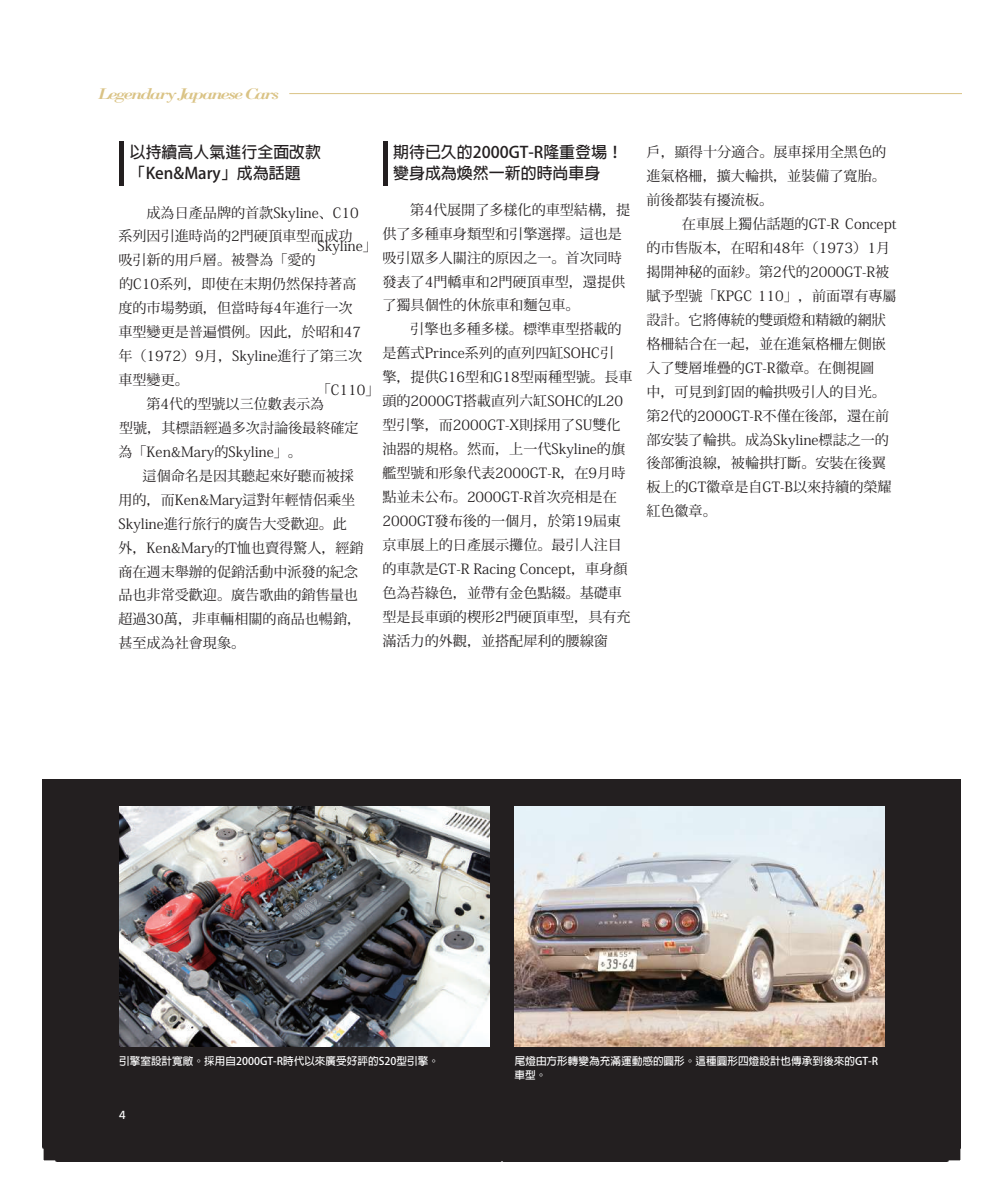
<style>
.page{position:relative;width:1004px;height:1204px;background:#fff}
.page>*{position:absolute;margin:0;border:0;box-sizing:border-box;transform-origin:0 0}
.t1{font:700 15.9px/20.7px "Adobe Fan Heiti Std";color:#231f20}
.t2{font:italic 15.9px "Bodoni Std";letter-spacing:-.1em;color:#dac385;scale:1.3 1}
.t3{font:14.1px/23.9px "Koz Min Pr 6 N";color:#231f20}
.t4{font:14.1px "Koz Min Pr 6 N";color:#221e1f}
.t5{font:11.7px "Frutiger";color:#fff}
.t6{font:700 10.65px/13.8px "Adobe Fan Heiti Std";color:#fff}
</style>
<div class="page">
<div style="left:43px;top:778px;width:918px;height:383px;background:#231f20"></div>
<hr style="left:119px;top:141px;width:4px;height:45px;background:#231f20">
<hr style="left:383px;top:141px;width:4px;height:45px;background:#231f20">
<img style="left:514px;top:806px;width:370px;height:240px">
<img style="left:119px;top:806px;width:370px;height:240px">
<hr style="left:289px;top:93px;width:672px;height:1px;background:#dac385">
<hr style="left:13px;top:1160px;width:42px;height:2px;background:#fff">
<hr style="left:948px;top:1160px;width:43px;height:2px;background:#fff">
<hr style="left:41px;top:1148px;width:3px;height:43px;background:#fff">
<hr style="left:960px;top:1148px;width:2px;height:43px;background:#fff">
<div style="left:490px;top:10px;width:23px;height:23px;border:2px solid #fff;border-radius:50%"></div>
<hr style="left:459px;top:20px;width:85px;height:2px;background:#fff">
<div style="left:490px;top:1170px;width:23px;height:24px;border:2px solid #fff;border-radius:50%"></div>
<hr style="left:501px;top:1161px;width:2px;height:42px;background:#fff">
<p class="t2" style="left:98px;top:84px;width:141px">Legendary Japanese Cars</p>
<p class="t1" style="left:130px;top:142px;width:193px">以持續高人氣進行全面改款「Ken&amp;Mary」成為話題</p>
<p class="t3" style="left:146px;top:201px;width:214px">成為日產品牌的首款Skyline、C10</p>
<p class="t3" style="left:118px;top:225px;width:236px">系列因引進時尚的2門硬頂車型而成功</p>
<p class="t3" style="left:118px;top:248px;width:199px">吸引新的用戶層。被譽為「愛的</p>
<p class="t3" style="left:119px;top:272px;width:239px">的C10系列，即使在末期仍然保持著高</p>
<p class="t3" style="left:118px;top:296px;width:236px">度的市場勢頭，但當時每4年進行一次</p>
<p class="t3" style="left:118px;top:320px;width:244px">車型變更是普遍慣例。因此，於昭和47</p>
<p class="t3" style="left:118px;top:344px;width:245px">年（1972）9月，Skyline進行了第三次</p>
<p class="t3" style="left:118px;top:368px;width:72px">車型變更。</p>
<p class="t3" style="left:146px;top:392px;width:179px">第4代的型號以三位數表示為</p>
<p class="t3" style="left:119px;top:416px;width:241px">型號，其標語經過多次討論後最終確定</p>
<p class="t3" style="left:118px;top:440px;width:185px">為「Ken&amp;Mary的Skyline」。</p>
<p class="t3" style="left:143px;top:464px;width:213px">這個命名是因其聽起來好聽而被採</p>
<p class="t3" style="left:118px;top:488px;width:238px">用的，而Ken&amp;Mary這對年輕情侶乘坐</p>
<p class="t3" style="left:118px;top:512px;width:230px">Skyline進行旅行的廣告大受歡迎。此</p>
<p class="t3" style="left:118px;top:535px;width:247px">外，Ken&amp;Mary的T恤也賣得驚人，經銷</p>
<p class="t3" style="left:118px;top:559px;width:241px">商在週末舉辦的促銷活動中派發的紀念</p>
<p class="t3" style="left:118px;top:583px;width:241px">品也非常受歡迎。廣告歌曲的銷售量也</p>
<p class="t3" style="left:118px;top:607px;width:244px">超過30萬，非車輛相關的商品也暢銷，</p>
<p class="t3" style="left:118px;top:631px;width:128px">甚至成為社會現象。</p>
<p class="t4" style="left:317px;top:238px;width:61px">Skyline」</p>
<p class="t4" style="left:317px;top:381px;width:64px">「C110」</p>
<p class="t1" style="left:393px;top:141px;width:231px;line-height:21.3px">期待已久的2000GT-R隆重登場！變身成為煥然一新的時尚車身</p>
<p class="t3" style="left:646px;top:140px;width:241px;text-align:justify">戶，顯得十分適合。展車採用全黑色的進氣格柵，擴大輪拱，並裝備了寬胎。前後都裝有擾流板。</p>
<p class="t3" style="left:646px;top:212px;width:252px;text-indent:36px">在車展上獨佔話題的GT-R Concept的市售版本，在昭和48年（1973）1月揭開神秘的面紗。第2代的2000GT-R被賦予型號「KPGC 110」，前面罩有專屬設計。它將傳統的雙頭燈和精緻的網狀格柵結合在一起，並在進氣格柵左側嵌入了雙層堆疊的GT-R徽章。在側視圖<br>中，可見到釘固的輪拱吸引人的目光。第2代的2000GT-R不僅在後部，還在前部安裝了輪拱。成為Skyline標誌之一的後部衝浪線，被輪拱打斷。安裝在後翼板上的GT徽章是自GT-B以來持續的榮耀紅色徽章。</p>
<p class="t3" style="left:382px;top:198px;width:249px;text-indent:28px">第4代展開了多樣化的車型結構，提供了多種車身類型和引擎選擇。這也是吸引眾多人關注的原因之一。首次同時發表了4門轎車和2門硬頂車型，還提供了獨具個性的休旅車和麵包車。</p>
<p class="t3" style="left:382px;top:317px;width:252px;text-indent:28px">引擎也多種多樣。標準車型搭載的是舊式Prince系列的直列四缸SOHC引<br>擎，提供G16型和G18型兩種型號。長車頭的2000GT搭載直列六缸SOHC的L20型引擎，而2000GT-X則採用了SU雙化油器的規格。然而，上一代Skyline的旗艦型號和形象代表2000GT-R，在9月時點並未公布。2000GT-R首次亮相是在<br>2000GT發布後的一個月，於第19屆東京車展上的日產展示攤位。最引人注目的車款是GT-R Racing Concept，車身顏色為苔綠色，並帶有金色點綴。基礎車型是長車頭的楔形2門硬頂車型，具有充滿活力的外觀，並搭配犀利的腰線窗</p>
<p class="t6" style="left:119px;top:1054px;width:321px">引擎室設計寬敞。採用自2000GT-R時代以來廣受好評的S20型引擎。</p>
<p class="t5" style="left:119px;top:1108px;width:8px">4</p>
<p class="t6" style="left:514px;top:1054px;width:365px">尾燈由方形轉變為充滿運動感的圓形。這種圓形四燈設計也傳承到後來的GT-R車型。</p>
</div>
